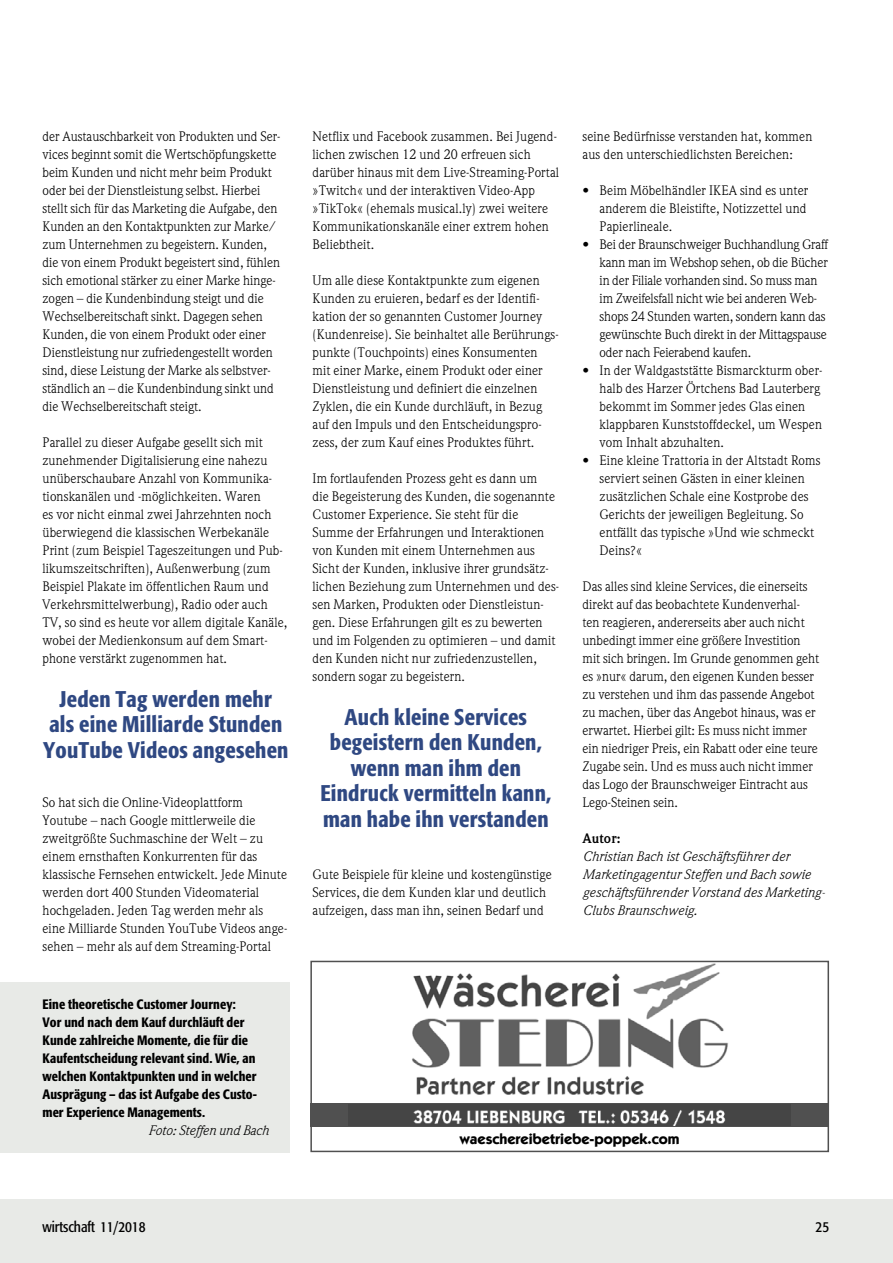
<style>
.page{position:relative;width:893px;height:1263px;background:#fff}
.page>*{position:absolute;margin:0;border:0;box-sizing:border-box;transform-origin:0 0}
.t1{font:500 condensed 22.5px/25.5px "Formata";letter-spacing:.01em;color:#2f4882;text-align:center}
.t2{font:15px "Kabel IT Cby BT Bold OV BBHTAD";color:#000}
.t3{font:condensed 15px "Formata";letter-spacing:-.005em;color:#000}
.t4{font:13.5px/18px "Weidemann";letter-spacing:.01em;color:#000}
.t5{font:13.5px/18px "Weidemann";letter-spacing:-.01em;color:#000}
.t6{font:500 condensed 13.5px/18px "Formata";letter-spacing:.005em;color:#000}
.t7{font:italic 13.5px/18px "Weidemann";letter-spacing:.01em;color:#000}
.t8{font:700 13.5px "Weidemann";letter-spacing:.01em;color:#000}
</style>
<div class="page">
<div style="left:0;top:1199px;width:893px;height:64px;background:#e8eae7"></div>
<div style="left:0;top:982px;width:289px;height:170px;background:#e8eae7"></div>
<img style="left:412px;top:964px;width:316px;height:131px">
<div style="left:310px;top:1104px;width:519px;height:23px;background:#505050"></div>
<img style="left:349px;top:1104px;width:442px;height:22px">
<div style="left:310px;top:961px;width:519px;height:191px;border:2px solid #505050"></div>
<p class="t4" style="left:43px;top:127px;width:239px">der Austauschbarkeit von Produkten und Ser&shy;vices beginnt somit die Wertschöpfungskette beim Kunden und nicht mehr beim Produkt oder bei der Dienstleistung selbst. Hierbei stellt sich für das Marketing die Aufgabe, den Kunden an den Kontaktpunkten zur Marke/ zum Unternehmen zu begeistern. Kunden, die von einem Produkt begeistert sind, fühlen sich emotional stärker zu einer Marke hinge&shy;zogen – die Kundenbindung steigt und die Wechselbereitschaft sinkt. Dagegen sehen Kunden, die von einem Produkt oder einer Dienstleistung nur zufriedengestellt worden sind, diese Leistung der Marke als selbstver&shy;ständlich an – die Kundenbindung sinkt und die Wechselbereitschaft steigt.</p>
<p class="t4" style="left:43px;top:433px;width:246px">Parallel zu dieser Aufgabe gesellt sich mit zunehmender Digitalisierung eine nahezu unüberschaubare Anzahl von Kommunika&shy;tionskanälen und -möglichkeiten. Waren<br>es vor nicht einmal zwei Jahrzehnten noch überwiegend die klassischen Werbekanäle Print (zum Beispiel Tageszeitungen und Pub&shy;likumszeitschriften), Außenwerbung (zum Beispiel Plakate im öffentlichen Raum und Verkehrsmittelwerbung), Radio oder auch TV, so sind es heute vor allem digitale Kanäle, wobei der Medienkonsum auf dem Smart&shy;phone verstärkt zugenommen hat.</p>
<h1 class="t1" style="left:43px;top:686px;width:247px">Jeden Tag werden mehr<br>als eine Milliarde Stunden<br>YouTube Videos angesehen</h1>
<p class="t4" style="left:43px;top:793px;width:246px">So hat sich die Online-Videoplattform Youtube – nach Google mittlerweile die zweitgrößte Suchmaschine der Welt – zu einem ernsthaften Konkurrenten für das klassische Fernsehen entwickelt. Jede Minute werden dort 400 Stunden Videomaterial hochgeladen. Jeden Tag werden mehr als eine Milliarde Stunden YouTube Videos ange&shy;sehen – mehr als auf dem Streaming-Portal</p>
<p class="t6" style="left:43px;top:996px;width:216px">Eine theoretische Customer Journey:<br>Vor und nach dem Kauf durchläuft der Kunde zahlreiche Momente, die für die Kaufentscheidung relevant sind. Wie, an welchen Kontaktpunkten und in welcher Ausprägung – das ist Aufgabe des Custo&shy;mer Experience Managements.</p>
<p class="t7" style="left:148px;top:1121px;width:122px">Foto: Steffen und Bach</p>
<p class="t4" style="left:313px;top:127px;width:248px">Netflix und Facebook zusammen. Bei Jugend&shy;lichen zwischen 12 und 20 erfreuen sich darüber hinaus mit dem Live-Streaming-Portal »Twitch« und der interaktiven Video-App »TikTok« (ehemals musical.ly) zwei weitere Kommunikationskanäle einer extrem hohen Beliebtheit.</p>
<p class="t4" style="left:313px;top:271px;width:248px">Um alle diese Kontaktpunkte zum eigenen Kunden zu eruieren, bedarf es der Identifi&shy;kation der so genannten Customer Journey (Kundenreise). Sie beinhaltet alle Berührungs&shy;punkte (Touchpoints) eines Konsumenten mit einer Marke, einem Produkt oder einer Dienstleistung und definiert die einzelnen Zyklen, die ein Kunde durchläuft, in Bezug auf den Impuls und den Entscheidungspro&shy;zess, der zum Kauf eines Produktes führt.</p>
<p class="t4" style="left:313px;top:469px;width:248px">Im fortlaufenden Prozess geht es dann um<br>die Begeisterung des Kunden, die sogenannte Customer Experience. Sie steht für die Summe der Erfahrungen und Interaktionen von Kunden mit einem Unternehmen aus Sicht der Kunden, inklusive ihrer grundsätz&shy;lichen Beziehung zum Unternehmen und des&shy;sen Marken, Produkten oder Dienstleistun&shy;gen. Diese Erfahrungen gilt es zu bewerten und im Folgenden zu optimieren – und damit den Kunden nicht nur zufriedenzustellen, sondern sogar zu begeistern.</p>
<h1 class="t1" style="left:320px;top:704px;width:232px">Auch kleine Services begeistern den Kunden, wenn man ihm den<br>Eindruck vermitteln kann, man habe ihn verstanden</h1>
<p class="t4" style="left:313px;top:865px;width:241px">Gute Beispiele für kleine und kostengünstige<br>Services, die dem Kunden klar und deutlich aufzeigen, dass man ihn, seinen Bedarf und</p>
<p class="t4" style="left:583px;top:127px;width:231px">seine Bedürfnisse verstanden hat, kommen aus den unterschiedlichsten Bereichen:</p>
<p class="t4" style="left:600px;top:181px;width:210px;text-indent:-17px">• Beim Möbelhändler IKEA sind es unter anderem die Bleistifte, Notizzettel und<br>Papierlineale.</p>
<p class="t5" style="left:600px;top:235px;width:230px;text-indent:-17px">• Bei der Braunschweiger Buchhandlung Graff kann man im Webshop sehen, ob die Bücher in der Filiale vorhanden sind. So muss man im Zweifelsfall nicht wie bei anderen Web&shy;shops 24 Stunden warten, sondern kann das gewünschte Buch direkt in der Mittagspause oder nach Feierabend kaufen.</p>
<p class="t4" style="left:600px;top:361px;width:224px;text-indent:-17px">• In der Waldgaststätte Bismarckturm ober&shy;halb des Harzer Örtchens Bad Lauterberg bekommt im Sommer jedes Glas einen klappbaren Kunststoffdeckel, um Wespen vom Inhalt abzuhalten.</p>
<p class="t4" style="left:600px;top:451px;width:223px;text-indent:-17px">• Eine kleine Trattoria in der Altstadt Roms serviert seinen Gästen in einer kleinen zusätzlichen Schale eine Kostprobe des Gerichts der jeweiligen Begleitung. So entfällt das typische »Und wie schmeckt Deins?«</p>
<p class="t4" style="left:583px;top:577px;width:238px">Das alles sind kleine Services, die einerseits direkt auf das beobachtete Kundenverhal&shy;ten reagieren, andererseits aber auch nicht unbedingt immer eine größere Investition mit sich bringen. Im Grunde genommen geht es »nur« darum, den eigenen Kunden besser zu verstehen und ihm das passende Angebot zu machen, über das Angebot hinaus, was er erwartet. Hierbei gilt: Es muss nicht immer ein niedriger Preis, ein Rabatt oder eine teure Zugabe sein. Und es muss auch nicht immer das Logo der Braunschweiger Eintracht aus Lego-Steinen sein.</p>
<p class="t8" style="left:583px;top:830px;width:39px">Autor:</p>
<p class="t7" style="left:583px;top:847px;width:244px">Christian Bach ist Geschäftsführer der Marketingagentur Steffen und Bach sowie geschäftsführender Vorstand des Marketing-Clubs Braunschweig.</p>
<p class="t2" style="left:460px;top:1129px;width:221px">waeschereibetriebe-poppek.com</p>
<p class="t3" style="left:43px;top:1217px;width:105px">wirtschaft 11/2018</p>
<p class="t3" style="left:815px;top:1217px;width:15px">25</p>
</div>
